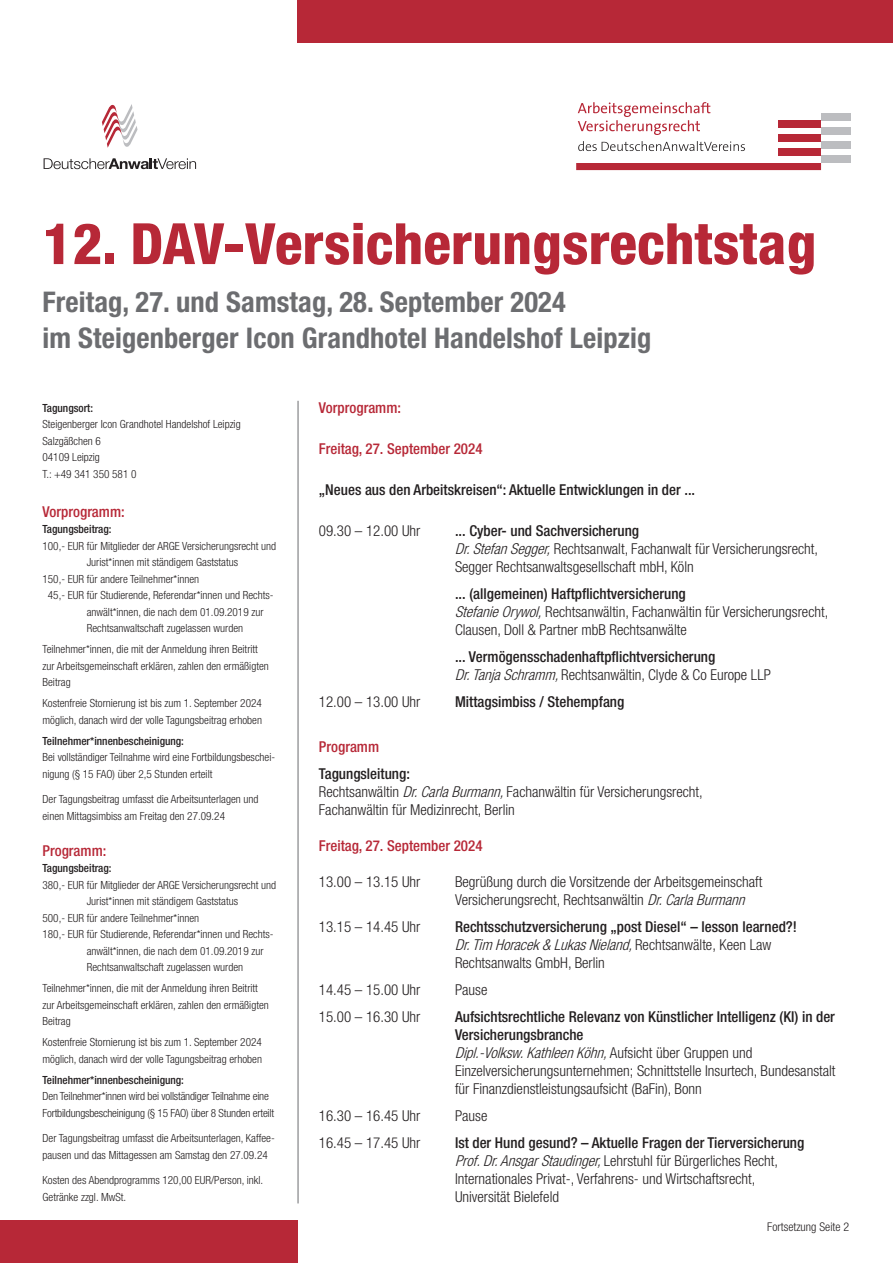
<style>
.page{position:relative;width:893px;height:1263px;background:#fff}
.page>*{position:absolute;margin:0;border:0;box-sizing:border-box;transform-origin:0 0}
.t1{font:800 condensed 57px "Helvetica Neue";letter-spacing:.005em;color:#b72837}
.t2{font:700 condensed 28.5px/36px "Helvetica Neue";letter-spacing:.005em;color:#6c6d70}
.t3{font:300 condensed 15px/18px "Helvetica Neue";color:#231f20}
.t4{font:500 condensed 15px/18px "Helvetica Neue";color:#231f20}
.t5{font:500 condensed 15px "Helvetica Neue";color:#b72837}
.t6{font:300 condensed 12px "Helvetica Neue";color:#231f20}
.t7{font:300 condensed 11.25px/16.5px "Helvetica Neue";color:#231f20}
.t8{font:500 condensed 11.25px "Helvetica Neue";color:#231f20}
.s1{font-weight:500}
.s2{font-style:italic}
.s3{font-weight:300;font-style:italic}
.s4{font-weight:300}
</style>
<div class="page">
<div style="left:298px;top:0;width:595px;height:43px;background:#b72837"></div>
<div style="left:0;top:1220px;width:298px;height:43px;background:#b72837"></div>
<hr style="left:298px;top:401px;width:1px;height:802px;background:#6c6d70">
<svg style="left:44px;top:158px;width:152px;height:11px"></svg>
<svg style="left:102px;top:104px;width:36px;height:44px"></svg>
<svg style="left:578px;top:102px;width:132px;height:33px"></svg>
<div style="left:821px;top:113px;width:30px;height:7px;background:#bcbdc0"></div>
<div style="left:778px;top:120px;width:43px;height:8px;background:#b72837"></div>
<div style="left:821px;top:128px;width:30px;height:7px;background:#bcbdc0"></div>
<div style="left:778px;top:135px;width:43px;height:7px;background:#b72837"></div>
<div style="left:821px;top:142px;width:30px;height:7px;background:#bcbdc0"></div>
<div style="left:778px;top:149px;width:43px;height:7px;background:#b72837"></div>
<div style="left:821px;top:156px;width:30px;height:7px;background:#bcbdc0"></div>
<div style="left:576px;top:163px;width:245px;height:7px;background:#b72837"></div>
<svg style="left:578px;top:141px;width:167px;height:10px"></svg>
<h1 class="t1" style="left:43px;top:208px;width:775px">12. DAV-Versicherungsrechtstag</h1>
<h2 class="t2" style="left:43px;top:284px;width:610px">Freitag, 27. und Samstag, 28. September 2024<br>im Steigenberger Icon Grandhotel Handelshof Leipzig</h2>
<p class="t8" style="left:43px;top:401px;width:52px">Tagungsort:</p>
<p class="t7" style="left:43px;top:416px;width:200px">Steigenberger Icon Grandhotel Handelshof Leipzig<br>Salzgäßchen 6<br>04109 Leipzig<br>T.: +49 341 350 581 0</p>
<h3 class="t5" style="left:43px;top:502px;width:84px">Vorprogramm:</h3>
<p class="t8" style="left:43px;top:522px;width:71px">Tagungsbeitrag:</p>
<p class="t7" style="left:43px;top:537px;width:235px">100,- EUR für Mitglieder der ARGE Versicherungsrecht und</p>
<p class="t7" style="left:87px;top:554px;width:153px">Jurist*innen mit ständigem Gaststatus</p>
<p class="t7" style="left:43px;top:570px;width:158px">150,- EUR für andere Teilnehmer*innen</p>
<p class="t7" style="left:48px;top:587px;width:227px">45,- EUR für Studierende, Referendar*innen und Rechts-</p>
<p class="t7" style="left:87px;top:603px;width:178px">anwält*innen, die nach dem 01.09.2019 zur</p>
<p class="t7" style="left:87px;top:620px;width:158px">Rechtsanwaltschaft zugelassen wurden</p>
<p class="t7" style="left:43px;top:641px;width:228px">Teilnehmer*innen, die mit der Anmeldung ihren Beitritt zur Arbeitsgemeinschaft erklären, zahlen den ermäßigten<br>Beitrag</p>
<p class="t7" style="left:43px;top:695px;width:221px">Kostenfreie Stornierung ist bis zum 1. September 2024 möglich, danach wird der volle Tagungsbeitrag erhoben</p>
<p class="t8" style="left:43px;top:734px;width:143px">Teilnehmer*innenbescheinigung:</p>
<p class="t7" style="left:43px;top:749px;width:234px">Bei vollständiger Teilnahme wird eine Fortbildungsbeschei&shy;nigung (§ 15 FAO) über 2,5 Stunden erteilt</p>
<p class="t7" style="left:43px;top:791px;width:218px">Der Tagungsbeitrag umfasst die Arbeitsunterlagen und einen Mittagsimbiss am Freitag den 27.09.24</p>
<h3 class="t5" style="left:43px;top:841px;width:65px">Programm:</h3>
<p class="t8" style="left:43px;top:861px;width:71px">Tagungsbeitrag:</p>
<p class="t7" style="left:43px;top:876px;width:235px">380,- EUR für Mitglieder der ARGE Versicherungsrecht und</p>
<p class="t7" style="left:87px;top:893px;width:153px">Jurist*innen mit ständigem Gaststatus</p>
<p class="t7" style="left:43px;top:909px;width:158px">500,- EUR für andere Teilnehmer*innen</p>
<p class="t7" style="left:43px;top:926px;width:233px">180,- EUR für Studierende, Referendar*innen und Rechts-</p>
<p class="t7" style="left:87px;top:942px;width:178px">anwält*innen, die nach dem 01.09.2019 zur</p>
<p class="t7" style="left:87px;top:959px;width:158px">Rechtsanwaltschaft zugelassen wurden</p>
<p class="t7" style="left:43px;top:980px;width:228px">Teilnehmer*innen, die mit der Anmeldung ihren Beitritt zur Arbeitsgemeinschaft erklären, zahlen den ermäßigten<br>Beitrag</p>
<p class="t7" style="left:43px;top:1034px;width:221px">Kostenfreie Stornierung ist bis zum 1. September 2024 möglich, danach wird der volle Tagungsbeitrag erhoben</p>
<p class="t8" style="left:43px;top:1073px;width:143px">Teilnehmer*innenbescheinigung:</p>
<p class="t7" style="left:43px;top:1088px;width:233px">Den Teilnehmer*innen wird bei vollständiger Teilnahme eine<br>Fortbildungsbescheinigung (§ 15 FAO) über 8 Stunden erteilt</p>
<p class="t7" style="left:43px;top:1130px;width:234px">Der Tagungsbeitrag umfasst die Arbeitsunterlagen, Kaffee&shy;pausen und das Mittagessen am Samstag den 27.09.24</p>
<p class="t7" style="left:43px;top:1172px;width:222px">Kosten des Abendprogramms 120,00 EUR/Person, inkl.<br>Getränke zzgl. MwSt.</p>
<h3 class="t5" style="left:319px;top:398px;width:84px">Vorprogramm:</h3>
<h3 class="t5" style="left:319px;top:439px;width:165px">Freitag, 27. September 2024</h3>
<h3 class="t4" style="left:319px;top:480px;width:378px">„Neues aus den Arbeitskreisen“: Aktuelle Entwicklungen in der ...</h3>
<h3 class="t3" style="left:319px;top:521px;width:103px">09.30 – 12.00 Uhr</h3>
<h3 class="t3" style="left:455px;top:521px;width:365px"><span class="s1">... Cyber- und Sachversicherung<br></span><span class="s2">Dr.StefanSegger,</span>Rechtsanwalt, Fachanwalt für Versicherungsrecht,<br>Segger Rechtsanwaltsgesellschaft mbH, Köln</h3>
<h3 class="t3" style="left:455px;top:584px;width:375px"><span class="s1">... (allgemeinen) Haftpflichtversicherung<br></span><span class="s2">StefanieOrywol,</span>Rechtsanwältin, Fachanwältin für Versicherungsrecht,<br>Clausen, Doll &amp; Partner mbB Rechtsanwälte</h3>
<h3 class="t4" style="left:455px;top:647px;width:317px">... Vermögensschadenhaftpflichtversicherung<br><span class="s3">Dr.TanjaSchramm,</span><span class="s4">Rechtsanwältin, Clyde &amp; Co Europe LLP</span></h3>
<h3 class="t3" style="left:319px;top:692px;width:103px">12.00 – 13.00 Uhr</h3>
<h3 class="t4" style="left:455px;top:692px;width:171px">Mittagsimbiss / Stehempfang</h3>
<h3 class="t5" style="left:319px;top:738px;width:62px">Programm</h3>
<h3 class="t3" style="left:319px;top:764px;width:385px"><span class="s1">Tagungsleitung:<br></span>Rechtsanwältin <span class="s2">Dr.CarlaBurmann,</span>Fachanwältin für Versicherungsrecht,<br>Fachanwältin für Medizinrecht, Berlin</h3>
<h3 class="t5" style="left:319px;top:837px;width:165px">Freitag, 27. September 2024</h3>
<h3 class="t3" style="left:319px;top:872px;width:103px">13.00 – 13.15 Uhr</h3>
<h3 class="t3" style="left:455px;top:872px;width:309px">Begrüßung durch die Vorsitzende der Arbeitsgemeinschaft<br>Versicherungsrecht, Rechtsanwältin <span class="s2">Dr.CarlaBurmann</span></h3>
<h3 class="t3" style="left:319px;top:917px;width:103px">13.15 – 14.45 Uhr</h3>
<h3 class="t4" style="left:455px;top:917px;width:343px">Rechtsschutzversicherung „post Diesel“ – lesson learned?!<br><span class="s3">Dr.Tim Horacek&amp;LukasNieland,</span><span class="s4">R e c h t s a n w ä l t e , K e e n L a w<br>Rechtsanwalts GmbH, Berlin</span></h3>
<h3 class="t3" style="left:319px;top:980px;width:103px">14.45 – 15.00 Uhr</h3>
<h3 class="t3" style="left:455px;top:980px;width:34px">Pause</h3>
<h3 class="t3" style="left:319px;top:1007px;width:103px">15.00 – 16.30 Uhr</h3>
<p class="t3" style="left:455px;top:1007px;width:382px"><span class="s1">Aufsichtsrechtliche Relevanz von Künstlicher Intelligenz (KI) in der Versicherungsbranche<br></span><span class="s2">Dipl.-Volksw.KathleenKöhn,</span>A u f s i c h t ü b e r G r u p p e n u n d Einzelversicherungsunternehmen; Schnittstelle Insurtech, Bundesanstalt für Finanzdienstleistungsaufsicht (BaFin), Bonn</p>
<h3 class="t3" style="left:319px;top:1106px;width:103px">16.30 – 16.45 Uhr</h3>
<h3 class="t3" style="left:455px;top:1106px;width:34px">Pause</h3>
<h3 class="t3" style="left:319px;top:1133px;width:103px">16.45 – 17.45 Uhr</h3>
<h3 class="t3" style="left:455px;top:1133px;width:351px"><span class="s1">Ist der Hund gesund? – Aktuelle Fragen der Tierversicherung </span><span class="s2">Prof.Dr.AnsgarStaudinger,</span>Lehrstuhl für Bürgerliches Recht, Internationales Privat-, Verfahrens- und Wirtschaftsrecht, Universität Bielefeld</h3>
<p class="t6" style="left:767px;top:1220px;width:83px">Fortsetzung Seite 2</p>
</div>
